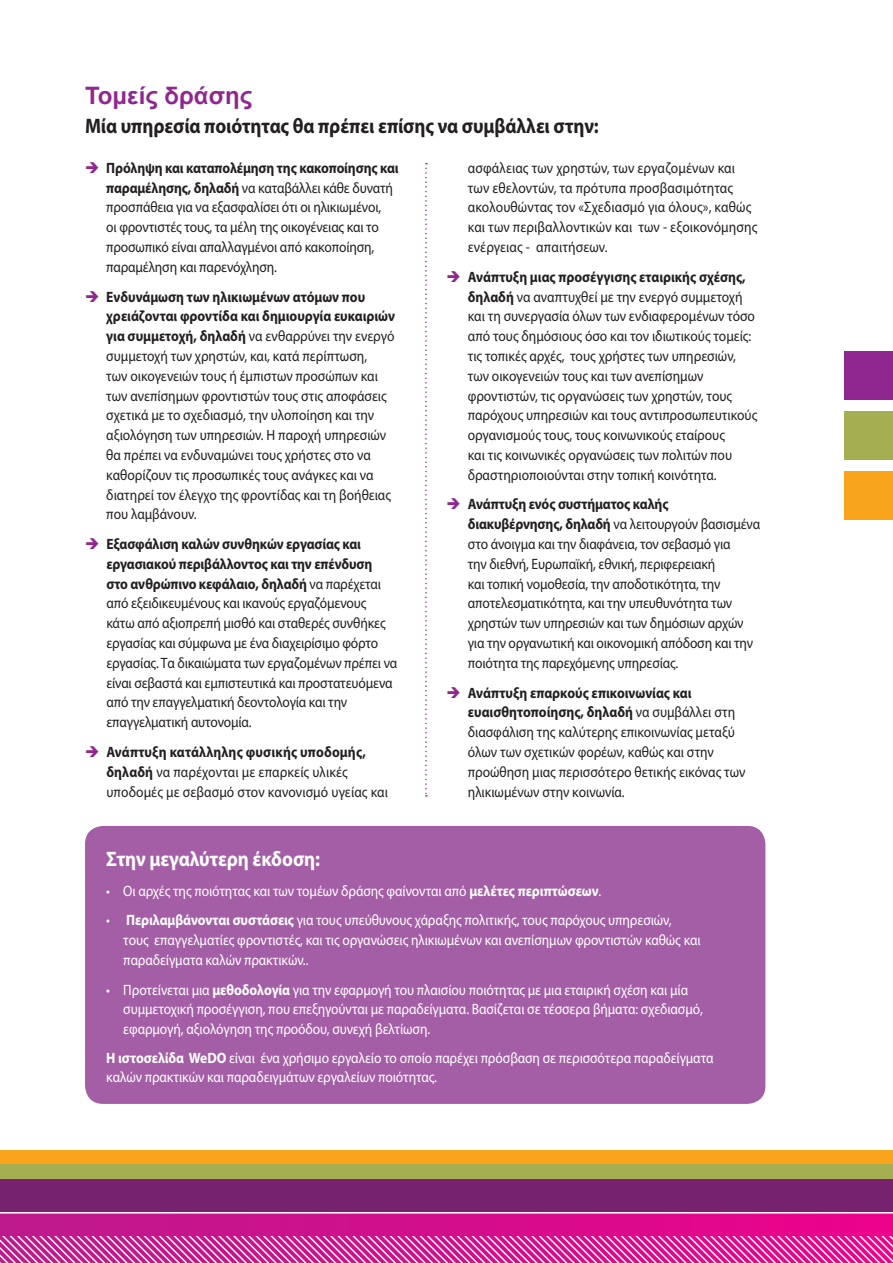
<style>
.page{position:relative;width:893px;height:1263px;background:#fff}
.page>*{position:absolute;margin:0;border:0;box-sizing:border-box;transform-origin:0 0}
.t1{font:700 24px "Arial";color:#90268f}
.t2{font:700 21px "Myriad Pro";letter-spacing:-.005em;color:#231f20;scale:.9 1}
.t3{font:700 21px "Myriad Pro";letter-spacing:-.005em;color:#fff;scale:.9 1}
.t4{font:15px/19.8px "Myriad Pro";letter-spacing:-.005em;color:#231f20;scale:.9 1}
.t5{font:15px/19.8px "Myriad Pro";letter-spacing:-.005em;color:#fff;scale:.9 1}
.s1{font-weight:700}
</style>
<div class="page">
<div style="left:845px;top:351px;width:48px;height:48px;background:#90268f"></div>
<div style="left:845px;top:411px;width:48px;height:48px;background:#a5ae51"></div>
<div style="left:845px;top:471px;width:48px;height:48px;background:#f9a51b"></div>
<svg style="left:425px;top:163px;width:2px;height:633px"></svg>
<div style="left:0;top:1152px;width:893px;height:111px;background:linear-gradient(to right,#bc1a8d,#ec018c)"></div>
<svg style="left:0;top:1236px;width:893px;height:27px;background:#df50ab"></svg>
<div style="left:0;top:1176px;width:893px;height:36px;background:#76226f"></div>
<hr style="left:0;top:1212px;width:893px;height:1px;background:#fff">
<div style="left:0;top:1150px;width:893px;height:14px;background:#f9a51b"></div>
<div style="left:0;top:1164px;width:893px;height:14px;background:#a5ae51"></div>
<div style="left:85px;top:826px;width:680px;height:278px;background:#a45ea6;border-radius:18px"></div>
<h1 class="t1" style="left:85px;top:79px;width:169px">Τομείς δράσης</h1>
<h2 class="t2" style="left:85px;top:112px;width:572px">Μία υπηρεσία ποιότητας θα πρέπει επίσης να συμβάλλει στην:</h2>
<p class="t4" style="left:106px;top:158px;width:326px"><span class="s1">Πρόληψη και καταπολέμηση της κακοποίησης και παραμέλησης, δηλαδή</span> να καταβάλλει κάθε δυνατή προσπάθεια για να εξασφαλίσει ότι οι ηλικιωμένοι,<br>οι φροντιστές τους, τα μέλη της οικογένειας και το προσωπικό είναι απαλλαγμένοι από κακοποίηση, παραμέληση και παρενόχληση.</p>
<p class="t4" style="left:106px;top:286px;width:322px"><span class="s1">Ενδυνάμωση των ηλικιωμένων ατόμων που χρειάζονται φροντίδα και δημιουργία ευκαιριών για συμμετοχή, δηλαδή</span> να ενθαρρύνει την ενεργό συμμετοχή των χρηστών, και, κατά περίπτωση,<br>των οικογενειών τους ή έμπιστων προσώπων και των ανεπίσημων φροντιστών τους στις αποφάσεις σχετικά με το σχεδιασμό, την υλοποίηση και την αξιολόγηση των υπηρεσιών. Η παροχή υπηρεσιών θα πρέπει να ενδυναμώνει τους χρήστες στο να καθορίζουν τις προσωπικές τους ανάγκες και να διατηρεί τον έλεγχο της φροντίδας και τη βοήθειας που λαμβάνουν.</p>
<p class="t4" style="left:106px;top:534px;width:325px"><span class="s1">Εξασφάλιση καλών συνθηκών εργασίας και εργασιακού περιβάλλοντος και την επένδυση στο ανθρώπινο κεφάλαιο, δηλαδή</span> να παρέχεται από εξειδικευμένους και ικανούς εργαζόμενους κάτω από αξιοπρεπή μισθό και σταθερές συνθήκες εργασίας και σύμφωνα με ένα διαχειρίσιμο φόρτο εργασίας. Τα δικαιώματα των εργαζομένων πρέπει να είναι σεβαστά και εμπιστευτικά και προστατευόμενα από την επαγγελματική δεοντολογία και την επαγγελματική αυτονομία.</p>
<p class="t4" style="left:106px;top:742px;width:314px"><span class="s1">Ανάπτυξη κατάλληλης φυσικής υποδομής, δηλαδή</span> να παρέχονται με επαρκείς υλικές υποδομές με σεβασμό στον κανονισμό υγείας και</p>
<p class="t4" style="left:468px;top:158px;width:323px">ασφάλειας των χρηστών, των εργαζομένων και των εθελοντών, τα πρότυπα προσβασιμότητας ακολουθώντας τον «Σχεδιασμό για όλους», καθώς και των περιβαλλοντικών και των - εξοικονόμησης ενέργειας - απαιτήσεων.</p>
<p class="t4" style="left:468px;top:267px;width:323px"><span class="s1">Ανάπτυξη μιας προσέγγισης εταιρικής σχέσης, δηλαδή</span> να αναπτυχθεί με την ενεργό συμμετοχή και τη συνεργασία όλων των ενδιαφερομένων τόσο από τους δημόσιους όσο και τον ιδιωτικούς τομείς: τις τοπικές αρχές, τους χρήστες των υπηρεσιών, των οικογενειών τους και των ανεπίσημων φροντιστών, τις οργανώσεις των χρηστών, τους παρόχους υπηρεσιών και τους αντιπροσωπευτικούς οργανισμούς τους, τους κοινωνικούς εταίρους<br>και τις κοινωνικές οργανώσεις των πολιτών που δραστηριοποιούνται στην τοπική κοινότητα.</p>
<p class="t4" style="left:468px;top:494px;width:326px"><span class="s1">Ανάπτυξη ενός συστήματος καλής διακυβέρνησης, δηλαδή</span> να λειτουργούν βασισμένα στο άνοιγμα και την διαφάνεια, τον σεβασμό για<br>την διεθνή, Ευρωπαϊκή, εθνική, περιφερειακή<br>και τοπική νομοθεσία, την αποδοτικότητα, την αποτελεσματικότητα, και την υπευθυνότητα των χρηστών των υπηρεσιών και των δημόσιων αρχών για την οργανωτική και οικονομική απόδοση και την ποιότητα της παρεχόμενης υπηρεσίας.</p>
<p class="t4" style="left:468px;top:682px;width:310px"><span class="s1">Ανάπτυξη επαρκούς επικοινωνίας και ευαισθητοποίησης, δηλαδή</span> να συμβάλλει στη διασφάλιση της καλύτερης επικοινωνίας μεταξύ όλων των σχετικών φορέων, καθώς και στην προώθηση μιας περισσότερο θετικής εικόνας των ηλικιωμένων στην κοινωνία.</p>
<h2 class="t3" style="left:106px;top:845px;width:239px">Στην μεγαλύτερη έκδοση:</h2>
<p class="t5" style="left:106px;top:880px;width:552px">• Οι αρχές της ποιότητας και των τομέων δράσης φαίνονται από <span class="s1">μελέτες περιπτώσεων</span>.</p>
<p class="t5" style="left:123px;top:910px;width:643px;text-indent:-17px">• <span class="s1">Περιλαμβάνονται συστάσεις</span> για τους υπεύθυνους χάραξης πολιτικής, τους παρόχους υπηρεσιών, τους επαγγελματίες φροντιστές, και τις οργανώσεις ηλικιωμένων και ανεπίσημων φροντιστών καθώς και παραδείγματα καλών πρακτικών..</p>
<p class="t5" style="left:123px;top:979px;width:645px;text-indent:-17px">• Προτείνεται μια <span class="s1">μεθοδολογία</span> για την εφαρμογή του πλαισίου ποιότητας με μια εταιρική σχέση και μία συμμετοχική προσέγγιση, που επεξηγούνται με παραδείγματα. Βασίζεται σε τέσσερα βήματα: σχεδιασμό, εφαρμογή, αξιολόγηση της προόδου, συνεχή βελτίωση.</p>
<p class="t5" style="left:106px;top:1047px;width:676px"><span class="s1">Η ιστοσελίδα WeDO</span> είναι ένα χρήσιμο εργαλείο το οποίο παρέχει πρόσβαση σε περισσότερα παραδείγματα καλών πρακτικών και παραδειγμάτων εργαλείων ποιότητας.</p>
</div>
